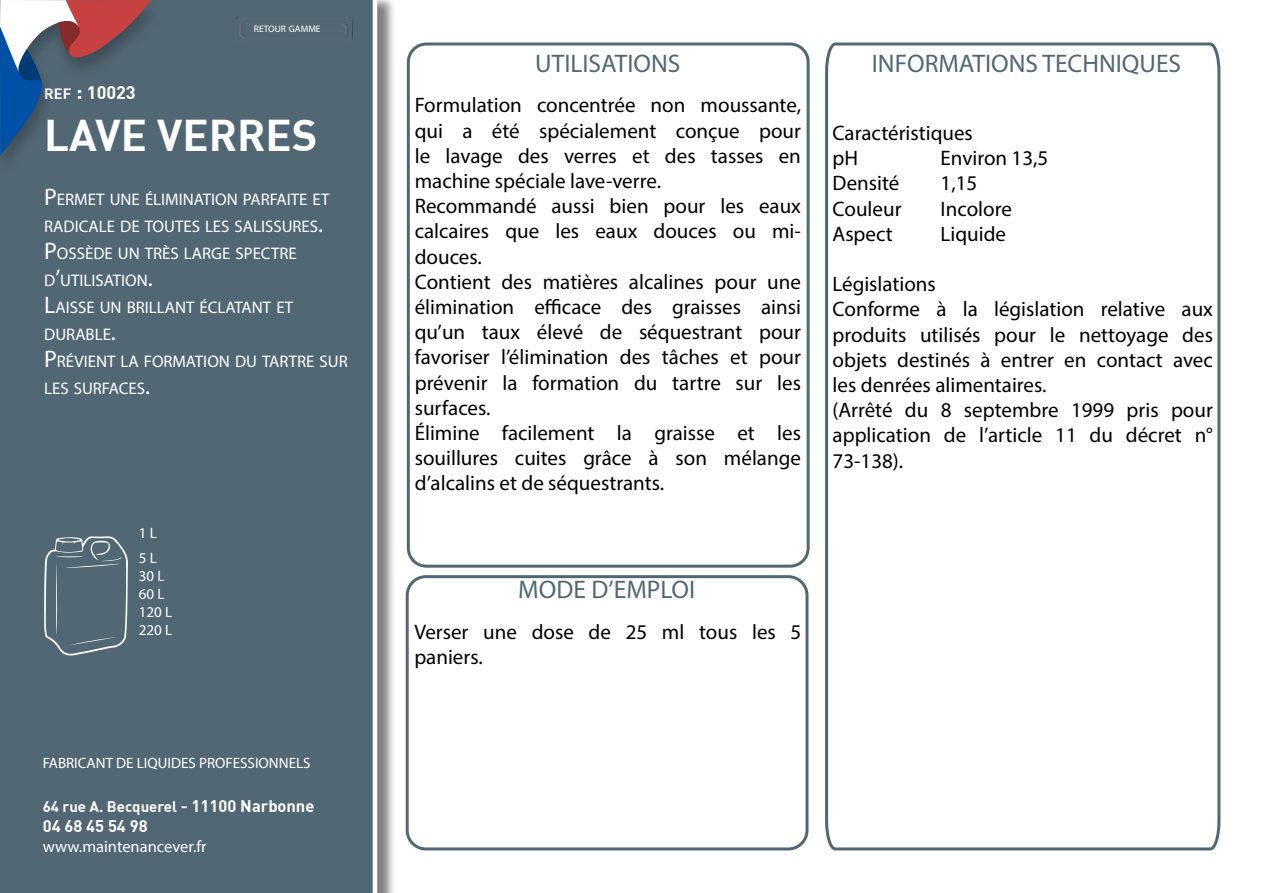
<style>
.page{position:relative;width:1263px;height:893px;background:#fff}
.page>*{position:absolute;margin:0;border:0;box-sizing:border-box;transform-origin:0 0}
.t1{font:700 43.5px "DIN";color:#fff}
.t2{font:25.5px "Myriad Pro";color:#526774}
.t3{font:21px/25.2px "Myriad Pro";color:#000}
.t4{font:700 18px "DIN";color:#fff}
.t5{font:16.8px/27px "Myriad Pro";color:#fff}
.t6{font:16.5px "Myriad Pro";color:#fff}
.t7{font:700 16.5px "DIN";color:#fff}
.t8{font:15px "Myriad Pro";color:#fff}
.t9{font:700 15px "DIN";color:#fff}
.t10{font:15px/18px "Myriad Pro";color:#fff}
.t11{font:9.45px "Myriad Pro";color:#fff}
.s1{font-size:14.7px}
.s2{font-size:21px}
.s3{font-size:24px}
.s4{font-style:inherit}
.s5{font-size:16.5px}
</style>
<div class="page">
<div style="left:0;top:0;width:395px;height:893px;background:#000;opacity:.5"></div>
<div style="left:0;top:0;width:377px;height:893px;background:#526774"></div>
<svg style="left:44px;top:536px;width:84px;height:119px;background:#617480"></svg>
<div style="left:0;top:0;width:164px;height:176px;background:#526774"></div>
<svg style="left:0;top:0;width:151px;height:156px"></svg>
<div style="left:407px;top:43px;width:403px;height:525px;border:3px solid #526774;border-radius:18px"></div>
<div style="left:406px;top:575px;width:402px;height:275px;border:3px solid #526774;border-radius:19px"></div>
<svg style="left:825px;top:42px;width:396px;height:809px"></svg>
<div style="left:235px;top:17px;width:119px;height:25px;background:#546774"></div>
<p class="t11" style="left:254px;top:23px;width:68px">RETOUR GAMME</p>
<p class="t4" style="left:44px;top:81px;width:93px"><span class="s1">ref</span> <span class="s2">:</span> 10023</p>
<h1 class="t1" style="left:44px;top:107px;width:26px">LAVE</h1>
<h1 class="t1" style="left:157px;top:107px;width:28px">VERRES</h1>
<p class="t5" style="left:44px;top:186px;width:305px"><span class="s3">P</span>ERMET UNE ÉLIMINATION PARFAITE ET<br>RADICALE DE TOUTES LES SALISSURES<span class="s3">.<br>P</span>OSSÈDE UN TRÈS LARGE SPECTRE<br>D<span class="s3">’</span>UTILISATION<span class="s3">.<br>L</span>AISSE UN BRILLANT ÉCLATANT ET<br>DURABLE<span class="s3">.<br>P</span> RÉVIENT LA FORMATION DU TARTRE SUR<br>LES SURFACES<span class="s3">.</span></p>
<p class="t8" style="left:139px;top:524px;width:19px">1 <span class="s4">L</span></p>
<p class="t10" style="left:139px;top:548px;width:33px">5 L<br>30 L<br>60 L<br>120 L<br>220 L</p>
<p class="t8" style="left:43px;top:754px;width:269px">FABRICANT DE LIQUIDES PROFESSIONNELS</p>
<p class="t9" style="left:43px;top:797px;width:273px">64 rue A. Becquerel <span class="s5">- 11100 Narbonne</span></p>
<p class="t7" style="left:43px;top:815px;width:106px">04 68 45 54 98</p>
<p class="t6" style="left:43px;top:836px;width:165px">www.maintenancever.fr</p>
<p class="t2" style="left:535px;top:48px;width:13px">UTILISATIO</p>
<p class="t2" style="left:651px;top:48px;width:29px">NS</p>
<p class="t3" style="left:415px;top:92px;width:388px">Formulation concentrée non moussante, qui a été spécialement conçue pour le lavage des verres et des tasses en machine spéciale lave-verre.<br>Recommandé aussi bien pour les eaux calcaires que les eaux douces ou mi&shy;douces.<br>Contient des matières alcalines pour une élimination efficace des graisses ainsi qu’un taux élevé de séquestrant pour favoriser l’élimination des tâches et pour prévenir la formation du tartre sur les surfaces.<br>Élimine facilement la graisse et les souillures cuites grâce à son mélange d’alcalins et de séquestrants.</p>
<p class="t2" style="left:872px;top:48px;width:38px">INFORMATIO</p>
<p class="t2" style="left:1009px;top:48px;width:121px">NS TECHNIQUES</p>
<p class="t3" style="left:832px;top:120px;width:142px">Caractéristiques pH</p>
<p class="t3" style="left:941px;top:145px;width:109px">Environ 13,5</p>
<p class="t3" style="left:832px;top:170px;width:68px">Densité</p>
<p class="t3" style="left:941px;top:170px;width:38px">1,15</p>
<p class="t3" style="left:832px;top:196px;width:70px">Couleur</p>
<p class="t3" style="left:941px;top:196px;width:73px">Incolore</p>
<p class="t3" style="left:832px;top:221px;width:62px">Aspect</p>
<p class="t3" style="left:941px;top:221px;width:67px">Liquide</p>
<p class="t3" style="left:832px;top:271px;width:382px">Législations<br>Conforme à la législation relative aux produits utilisés pour le nettoyage des objets destinés à entrer en contact avec les denrées alimentaires.<br>(Arrêté du 8 septembre 1999 pris pour application de l’article 11 du décret n°<br>73-138).</p>
<p class="t2" style="left:518px;top:574px;width:18px">MODE</p>
<p class="t2" style="left:591px;top:574px;width:37px">D’EMPLOI</p>
<p class="t3" style="left:414px;top:619px;width:389px">Verser une dose de 25 ml tous les 5 paniers.</p>
</div>
